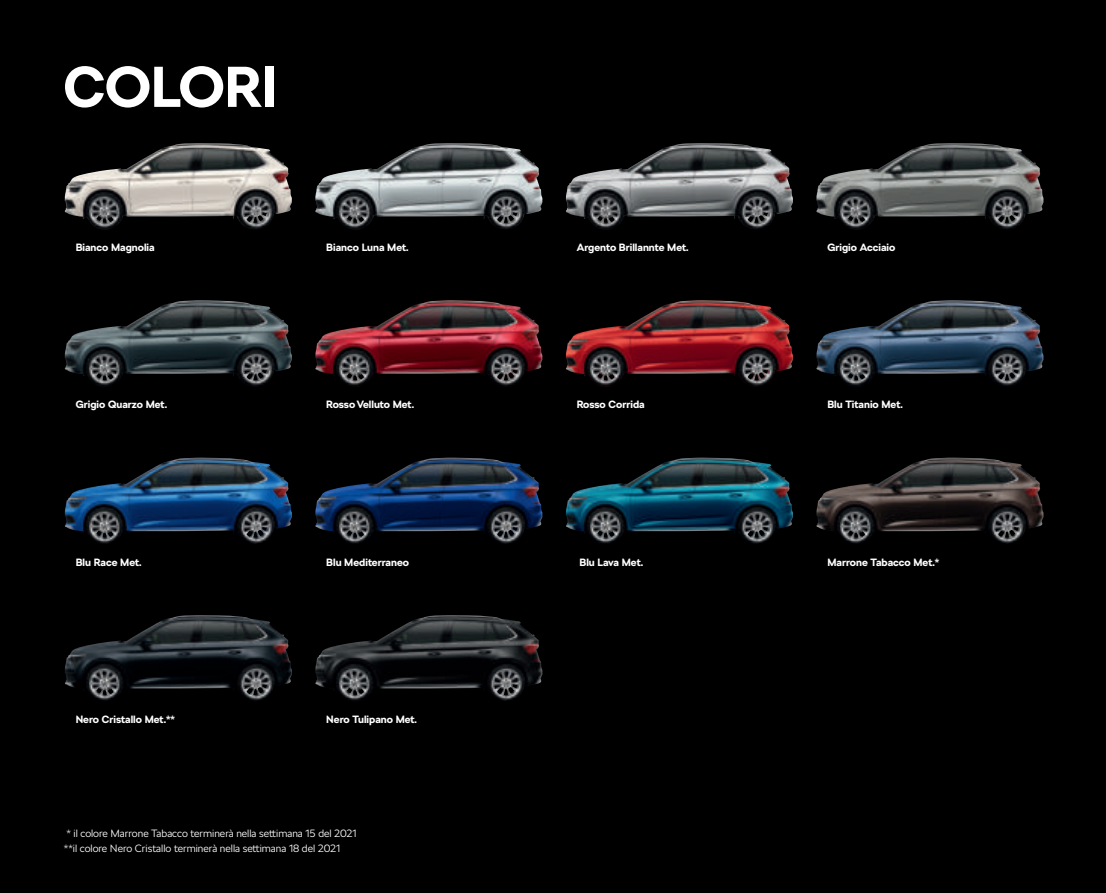
<style>
.page{position:relative;width:1106px;height:893px;background:#000}
.page>*{position:absolute;margin:0;border:0;box-sizing:border-box;transform-origin:0 0}
.t1{font:700 57px "SKODA Next";color:#fff}
.t2{font:700 10.5px "SKODA Next";color:#fff}
.t3{font:300 10.5px/15px "SKODA Next";color:#fff}
</style>
<div class="page">
<img style="left:65px;top:143px;width:227px;height:87px">
<img style="left:315px;top:143px;width:227px;height:87px">
<img style="left:566px;top:143px;width:227px;height:87px">
<img style="left:816px;top:143px;width:227px;height:87px">
<img style="left:65px;top:300px;width:227px;height:87px">
<img style="left:315px;top:300px;width:227px;height:87px">
<img style="left:565px;top:300px;width:228px;height:87px">
<img style="left:816px;top:300px;width:227px;height:87px">
<img style="left:65px;top:458px;width:227px;height:86px">
<img style="left:315px;top:458px;width:227px;height:86px">
<img style="left:566px;top:458px;width:227px;height:86px">
<img style="left:816px;top:458px;width:227px;height:86px">
<img style="left:65px;top:615px;width:227px;height:86px">
<img style="left:315px;top:615px;width:227px;height:86px">
<h1 class="t1" style="left:64px;top:55px;width:215px">COLORI</h1>
<p class="t2" style="left:76px;top:241px;width:80px">Bianco Magnolia</p>
<p class="t2" style="left:326px;top:241px;width:84px">Bianco Luna Met.</p>
<p class="t2" style="left:577px;top:241px;width:113px">Argento Brillannte Met.</p>
<p class="t2" style="left:827px;top:241px;width:69px">Grigio Acciaio</p>
<p class="t2" style="left:76px;top:399px;width:93px">Grigio Quarzo Met.</p>
<p class="t2" style="left:326px;top:399px;width:89px">Rosso Velluto Met.</p>
<p class="t2" style="left:577px;top:399px;width:69px">Rosso Corrida</p>
<p class="t2" style="left:827px;top:399px;width:77px">Blu Titanio Met.</p>
<p class="t2" style="left:76px;top:556px;width:67px">Blu Race Met.</p>
<p class="t2" style="left:326px;top:556px;width:84px">Blu Mediterraneo</p>
<p class="t2" style="left:579px;top:556px;width:65px">Blu Lava Met.</p>
<p class="t2" style="left:827px;top:556px;width:113px">Marrone Tabacco Met.*</p>
<p class="t2" style="left:76px;top:713px;width:101px">Nero Cristallo Met.**</p>
<p class="t2" style="left:326px;top:713px;width:92px">Nero Tulipano Met.</p>
<p class="t3" style="left:64px;top:826px;width:294px">* il colore Marrone Tabacco terminerà nella settimana 15 del 2021 **il colore Nero Cristallo terminerà nella settimana 18 del 2021</p>
</div>
